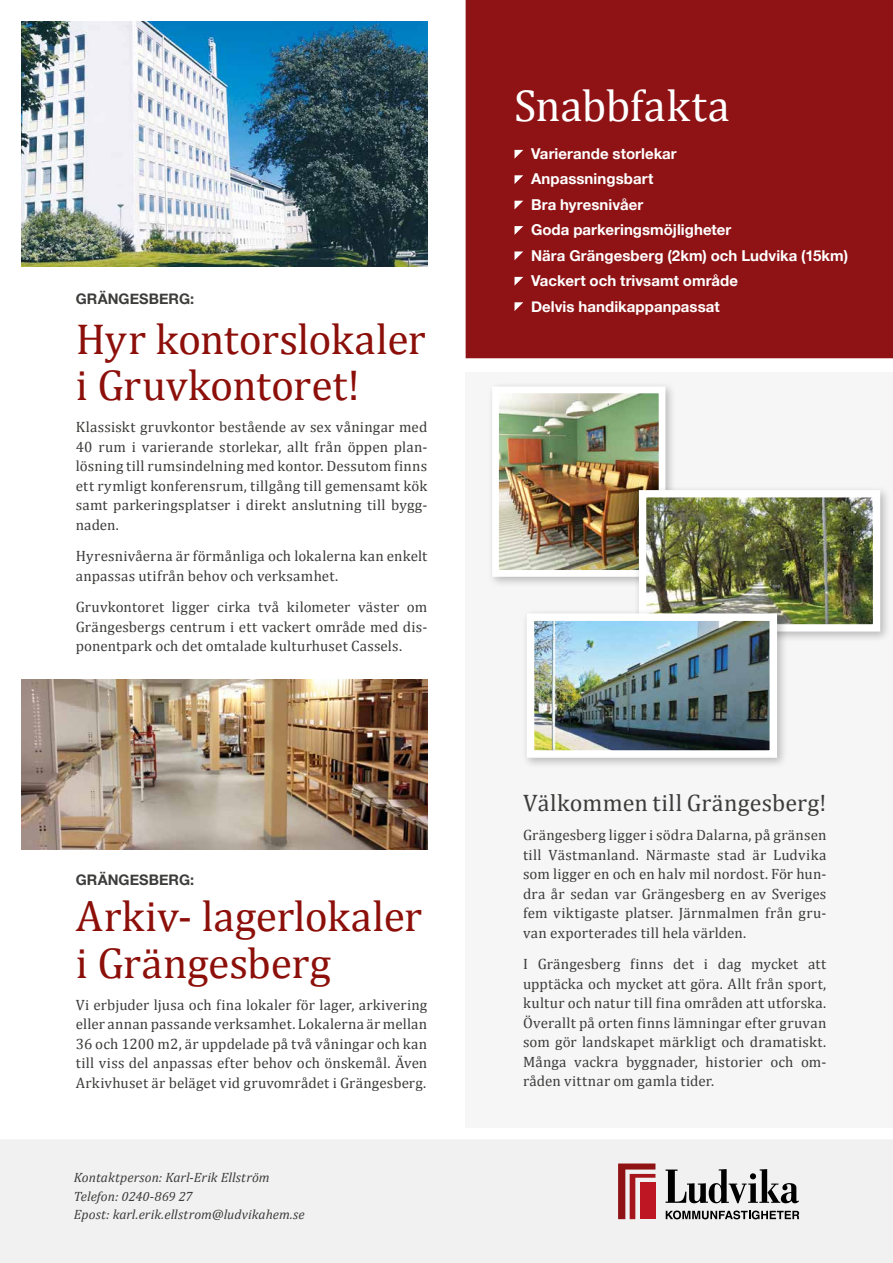
<style>
.page{position:relative;width:893px;height:1263px;background:#fff}
.page>*{position:absolute;margin:0;border:0;box-sizing:border-box;transform-origin:0 0}
.t1{font:45px "Cambria";color:#fff}
.t2{font:43.5px/46.5px "Cambria";letter-spacing:-.01em;color:#8c0f0a}
.t3{font:24px "Cambria";letter-spacing:.01em;color:#3c3c3b}
.t4{font:15px/19.5px "Cambria";letter-spacing:.01em;color:#3c3c3b;text-align:justify}
.t5{font:700 15px/25.5px "Helvetica Neue";letter-spacing:.005em;color:#fff}
.t6{font:700 14.55px "Helvetica Neue";letter-spacing:.005em;color:#3c3c3b}
.t7{font:italic 13.5px/18.3px "Cambria";letter-spacing:.005em;color:#3c3c3b}
</style>
<div class="page">
<div style="left:466px;top:0;width:427px;height:358px;background:#8f1315"></div>
<div style="left:466px;top:372px;width:427px;height:755px;background:#f6f6f6"></div>
<div style="left:0;top:1140px;width:893px;height:123px;background:#f1f1f1"></div>
<svg style="left:666px;top:1169px;width:133px;height:34px"></svg>
<svg style="left:618px;top:1163px;width:37px;height:56px"></svg>
<div style="left:640px;top:1182px;width:15px;height:37px;background:#be1622"></div>
<svg style="left:666px;top:1210px;width:133px;height:9px"></svg>
<img style="left:21px;top:21px;width:406px;height:245px">
<div style="left:487px;top:381px;width:189px;height:207px;background:#000;opacity:.25"></div>
<img style="left:500px;top:394px;width:157px;height:175px">
<div style="left:492px;top:386px;width:173px;height:191px;border:7px solid #fff"></div>
<img style="left:21px;top:679px;width:406px;height:170px">
<div style="left:634px;top:485px;width:257px;height:157px;background:#000;opacity:.25"></div>
<img style="left:647px;top:498px;width:225px;height:125px">
<div style="left:639px;top:490px;width:241px;height:141px;border:7px solid #fff"></div>
<svg style="left:514px;top:150px;width:9px;height:9px"></svg>
<svg style="left:514px;top:175px;width:9px;height:9px"></svg>
<svg style="left:514px;top:201px;width:9px;height:8px"></svg>
<svg style="left:514px;top:226px;width:9px;height:9px"></svg>
<svg style="left:514px;top:251px;width:9px;height:9px"></svg>
<svg style="left:514px;top:277px;width:9px;height:9px"></svg>
<svg style="left:514px;top:302px;width:9px;height:9px"></svg>
<div style="left:521px;top:608px;width:267px;height:161px;background:#000;opacity:.25"></div>
<img style="left:536px;top:622px;width:232px;height:127px">
<div style="left:527px;top:613px;width:250px;height:145px;border:8px solid #fff"></div>
<p class="t6" style="left:76px;top:288px;width:120px">GRÄNGESBERG:</p>
<h2 class="t2" style="left:76px;top:315px;width:352px">Hyr kontorslokaler i Gruvkontoret!</h2>
<p class="t4" style="left:76px;top:417px;width:353px">Klassiskt gruvkontor bestående av sex våningar med 40 rum i varierande storlekar, allt från öppen plan&shy;lösning till rumsindelning med kontor. Dessutom finns ett rymligt konferensrum, tillgång till gemensamt kök samt parkeringsplatser i direkt anslutning till bygg&shy;naden.</p>
<p class="t4" style="left:76px;top:546px;width:353px">Hyresnivåerna är förmånliga och lokalerna kan enkelt anpassas utifrån behov och verksamhet.</p>
<p class="t4" style="left:76px;top:597px;width:353px">Gruvkontoret ligger cirka två kilometer väster om Grängesbergs centrum i ett vackert område med dis&shy;ponentpark och det omtalade kulturhuset Cassels.</p>
<p class="t6" style="left:76px;top:868px;width:120px">GRÄNGESBERG:</p>
<h2 class="t2" style="left:76px;top:893px;width:348px">Arkiv- lagerlokaler i Grängesberg</h2>
<p class="t4" style="left:76px;top:995px;width:353px">Vi erbjuder ljusa och fina lokaler för lager, arkivering eller annan passande verksamhet. Lokalerna är mellan 36 och 1200 m2, är uppdelade på två våningar och kan till viss del anpassas efter behov och önskemål. Även Arkivhuset är beläget vid gruvområdet i Grängesberg.</p>
<p class="t7" style="left:74px;top:1168px;width:232px">Kontaktperson: Karl-Erik Ellström<br>Telefon: 0240-869 27<br>Epost: karl.erik.ellstrom@ludvikahem.se</p>
<h1 class="t1" style="left:514px;top:79px;width:217px">Snabbfakta</h1>
<p class="t5" style="left:531px;top:141px;width:319px">Varierande storlekar<br>Anpassningsbart<br>Bra hyresnivåer<br>Goda parkeringsmöjligheter<br>Nära Grängesberg (2km) och Ludvika (15km)<br>Vackert och trivsamt område<br>Delvis handikappanpassat</p>
<h3 class="t3" style="left:523px;top:789px;width:305px">Välkommen till Grängesberg!</h3>
<p class="t4" style="left:523px;top:825px;width:305px">Grängesberg ligger i södra Dalarna, på gränsen till Västmanland. Närmaste stad är Ludvika som ligger en och en halv mil nordost. För hun&shy;dra år sedan var Grängesberg en av Sveriges fem viktigaste platser. Järnmalmen från gru&shy;van exporterades till hela världen.</p>
<p class="t4" style="left:523px;top:954px;width:305px">I Grängesberg finns det i dag mycket att upptäcka och mycket att göra. Allt från sport, kultur och natur till fina områden att utforska.<br>Överallt på orten finns lämningar efter gruvan som gör landskapet märkligt och dramatiskt.<br>Många vackra byggnader, historier och om&shy;råden vittnar om gamla tider.</p>
</div>
